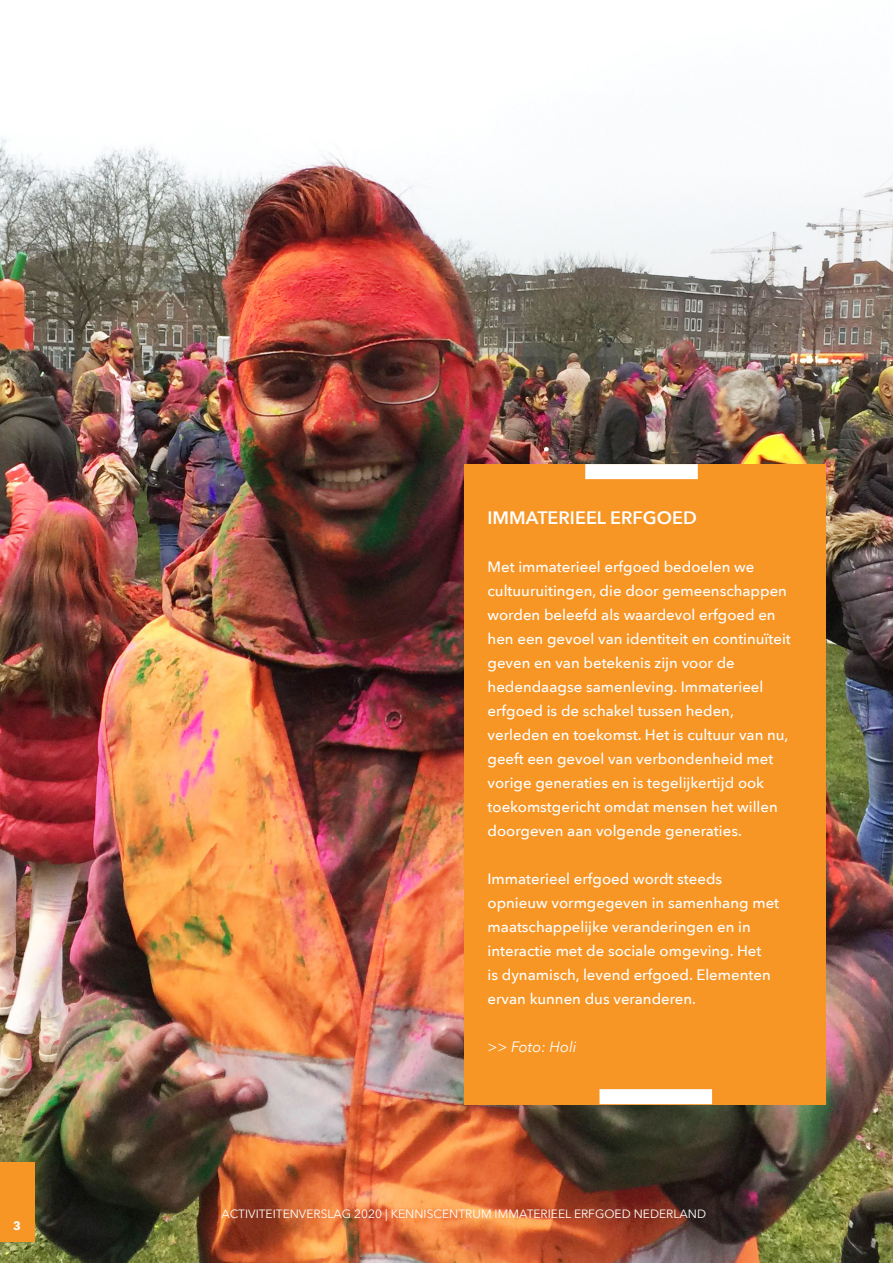
<style>
.page{position:relative;width:893px;height:1263px;background:#fff}
.page>*{position:absolute;margin:0;border:0;box-sizing:border-box;transform-origin:0 0}
.Body_Text{font:600 18px "Avenir Next";color:#fff}
.Body_Text-2{font:500 15px/24px "Avenir Next";color:#fff}
.Body_Text-3{font:italic 15px "Avenir Next";color:#fff}
.t1{font:12px "Avenir Next";color:#fff}
.t2{font:700 12px "Avenir Next";color:#fff}
</style>
<div class="page">
<img style="left:0;top:138px;width:893px;height:1125px">
<div style="left:0;top:1163px;width:35px;height:79px;background:#f79525"></div>
<div style="left:464px;top:464px;width:361px;height:640px;background:#f79525"></div>
<div style="left:585px;top:464px;width:113px;height:15px;background:#fff"></div>
<div style="left:599px;top:1089px;width:113px;height:15px;background:#fff"></div>
<p class="t2" style="left:13px;top:1215px;width:9px">3</p>
<p class="Body_Text" style="left:488px;top:503px;width:211px">IMMATERIEEL ERFGOED</p>
<p class="Body_Text-2" style="left:488px;top:555px;width:305px">Met immaterieel erfgoed bedoelen we cultuuruitingen, die door gemeenschappen worden beleefd als waardevol erfgoed en hen een gevoel van identiteit en continuïteit geven en van betekenis zijn voor de hedendaagse samenleving. Immaterieel erfgoed is de schakel tussen heden, verleden en toekomst. Het is cultuur van nu, geeft een gevoel van verbondenheid met vorige generaties en is tegelijkertijd ook toekomstgericht omdat mensen het willen doorgeven aan volgende generaties.</p>
<p class="Body_Text-2" style="left:488px;top:867px;width:293px">Immaterieel erfgoed wordt steeds opnieuw vormgegeven in samenhang met maatschappelijke veranderingen en in interactie met de sociale omgeving. Het<br>is dynamisch, levend erfgoed. Elementen ervan kunnen dus veranderen.</p>
<p class="Body_Text-3" style="left:488px;top:1034px;width:91px">&gt;&gt; Foto: Holi</p>
<p class="t1" style="left:221px;top:1204px;width:486px">ACTIVITEITENVERSLAG 2020 | KENNISCENTRUM IMMATERIEEL ERFGOED NEDERLAND</p>
</div>
